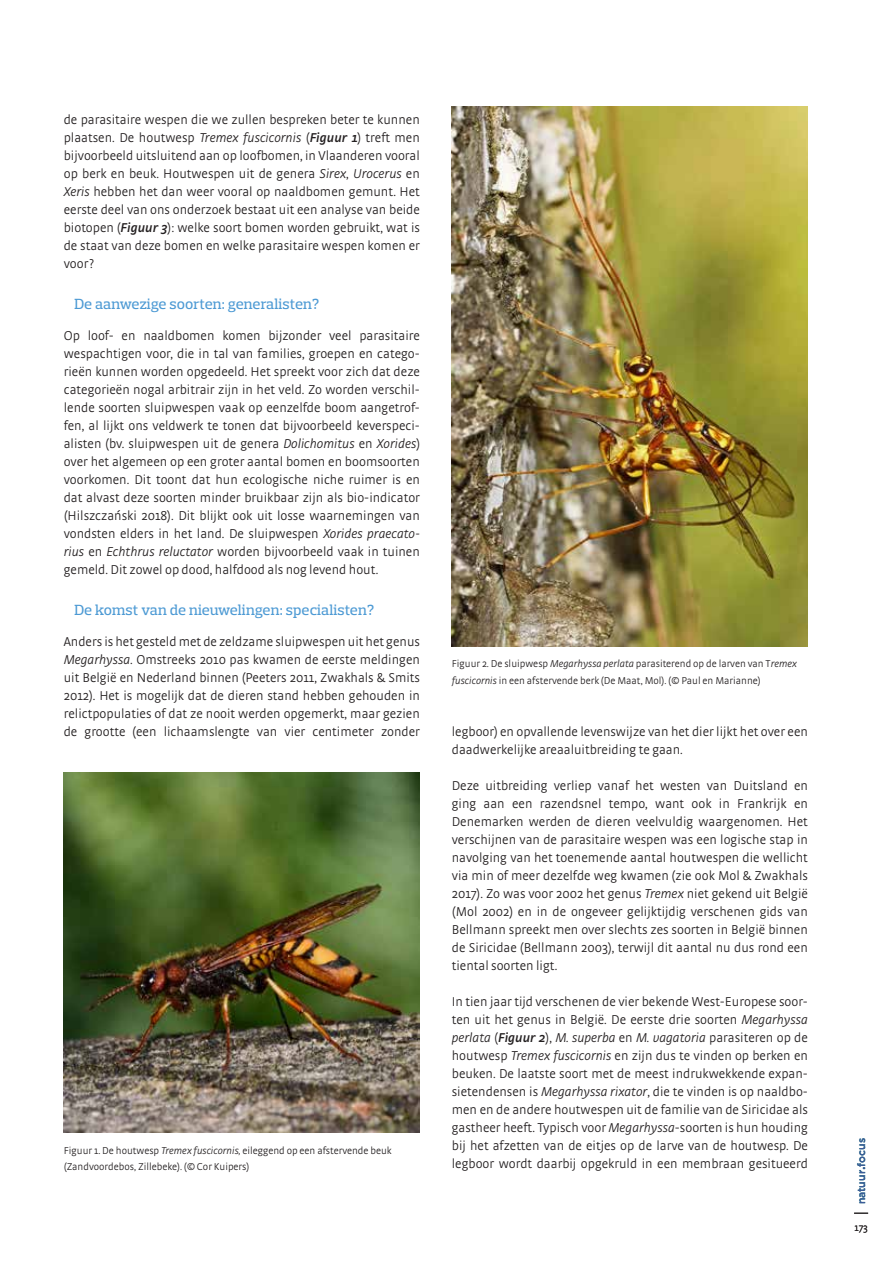
<style>
.page{position:relative;width:893px;height:1263px;background:#fff}
.page>*{position:absolute;margin:0;border:0;box-sizing:border-box;transform-origin:0 0}
.t1{font:500 15px "Prelo Slab";letter-spacing:.01em;color:#4d9ad4}
.t2{font:300 13.5px/18px "Strada OT";color:#231f20;text-align:justify}
.t3{font:300 10.5px/16.5px "Strada OT";color:#231f20}
.t4{font:500 10.5px "Gotham";color:#3e5a9a}
.s1{font-style:italic}
.s2{font-weight:600;font-style:italic}
</style>
<div class="page">
<svg style="left:854px;top:1213px;width:14px;height:1px"></svg>
<img style="left:64px;top:772px;width:356px;height:360px">
<img style="left:452px;top:106px;width:356px;height:540px">
<p class="t2" style="left:64px;top:111px;width:358px">de parasitaire wespen die we zullen bespreken beter te kunnen plaatsen. De houtwesp <span class="s1">Tremex fuscicornis</span> (<span class="s2">Figuur 1</span>) treft men bijvoorbeeld uitsluitend aan op loofbomen, in Vlaanderen vooral op berk en beuk. Houtwespen uit de genera <span class="s1">Sirex</span>, <span class="s1">Urocerus</span> en <span class="s1">Xeris</span> hebben het dan weer vooral op naaldbomen gemunt. Het eerste deel van ons onderzoek bestaat uit een analyse van beide biotopen (<span class="s2">Figuur 3</span>): welke soort bomen worden gebruikt, wat is de staat van deze bomen en welke parasitaire wespen komen er voor?</p>
<p class="t1" style="left:74px;top:295px;width:246px">De aanwezige soorten: generalisten?</p>
<p class="t2" style="left:64px;top:327px;width:358px">Op loof- en naaldbomen komen bijzonder veel parasitaire wespachtigen voor, die in tal van families, groepen en catego&shy;rieën kunnen worden opgedeeld. Het spreekt voor zich dat deze categorieën nogal arbitrair zijn in het veld. Zo worden verschil&shy;lende soorten sluipwespen vaak op eenzelfde boom aangetrof&shy;fen, al lijkt ons veldwerk te tonen dat bijvoorbeeld keverspeci&shy;alisten (bv. sluipwespen uit de genera <span class="s1">Dolichomitus</span> en <span class="s1">Xorides</span>) over het algemeen op een groter aantal bomen en boomsoorten voorkomen. Dit toont dat hun ecologische niche ruimer is en dat alvast deze soorten minder bruikbaar zijn als bio-indicator (Hilszcza´nski 2018). Dit blijkt ook uit losse waarnemingen van vondsten elders in het land. De sluipwespen <span class="s1">Xorides praecato&shy;rius</span> en <span class="s1">Echthrus reluctator</span> worden bijvoorbeeld vaak in tuinen gemeld. Dit zowel op dood, halfdood als nog levend hout.</p>
<p class="t1" style="left:74px;top:601px;width:301px">De komst van de nieuwelingen: specialisten?</p>
<p class="t2" style="left:64px;top:633px;width:358px">Anders is het gesteld met de zeldzame sluipwespen uit het genus <span class="s1">Megarhyssa</span>. Omstreeks 2010 pas kwamen de eerste meldingen uit België en Nederland binnen (Peeters 2011, Zwakhals &amp; Smits 2012). Het is mogelijk dat de dieren stand hebben gehouden in relictpopulaties of dat ze nooit werden opgemerkt, maar gezien de grootte (een lichaamslengte van vier centimeter zonder</p>
<p class="t3" style="left:64px;top:1142px;width:329px">Figuur 1. De houtwesp <span class="s1">Tremex fuscicornis,</span> eileggend op een afstervende beuk (Zandvoordebos, Zillebeke). (© Cor Kuipers)</p>
<p class="t3" style="left:452px;top:656px;width:347px">Figuur 2. De sluipwesp <span class="s1">Megarhyssa perlata</span> parasiterend op de larven van T<span class="s1">remex fuscicornis</span> in een afstervende berk (De Maat, Mol). (© Paul en Marianne)</p>
<p class="t2" style="left:452px;top:723px;width:358px">legboor) en opvallende levenswijze van het dier lijkt het over een daadwerkelijke areaaluitbreiding te gaan.</p>
<p class="t2" style="left:452px;top:777px;width:358px">Deze uitbreiding verliep vanaf het westen van Duitsland en ging aan een razendsnel tempo, want ook in Frankrijk en Denemarken werden de dieren veelvuldig waargenomen. Het verschijnen van de parasitaire wespen was een logische stap in navolging van het toenemende aantal houtwespen die wellicht via min of meer dezelfde weg kwamen (zie ook Mol &amp; Zwakhals 2017). Zo was voor 2002 het genus <span class="s1">Tremex</span> niet gekend uit België (Mol 2002) en in de ongeveer gelijktijdig verschenen gids van Bellmann spreekt men over slechts zes soorten in België binnen de Siricidae (Bellmann 2003), terwijl dit aantal nu dus rond een tiental soorten ligt.</p>
<p class="t2" style="left:452px;top:993px;width:358px">In tien jaar tijd verschenen de vier bekende West-Europese soor&shy;ten uit het genus in België. De eerste drie soorten <span class="s1">Megarhyssa perlata</span> (<span class="s2">Figuur 2</span>), <span class="s1">M. superba</span> en <span class="s1">M. vagatoria</span> parasiteren op de houtwesp <span class="s1">Tremex fuscicornis</span> en zijn dus te vinden op berken en beuken. De laatste soort met de meest indrukwekkende expan&shy;sietendensen is <span class="s1">Megarhyssa rixator</span>, die te vinden is op naaldbo&shy;men en de andere houtwespen uit de familie van de Siricidae als gastheer heeft. Typisch voor <span class="s1">Megarhyssa</span>-soorten is hun houding bij het afzetten van de eitjes op de larve van de houtwesp. De legboor wordt daarbij opgekruld in een membraan gesitueerd</p>
<p class="t4" style="left:855px;top:1204px;width:68px;rotate:-90deg">natuur<sub>•</sub>focus</p>
<p class="t3" style="left:854px;top:1219px;width:15px">173</p>
</div>
